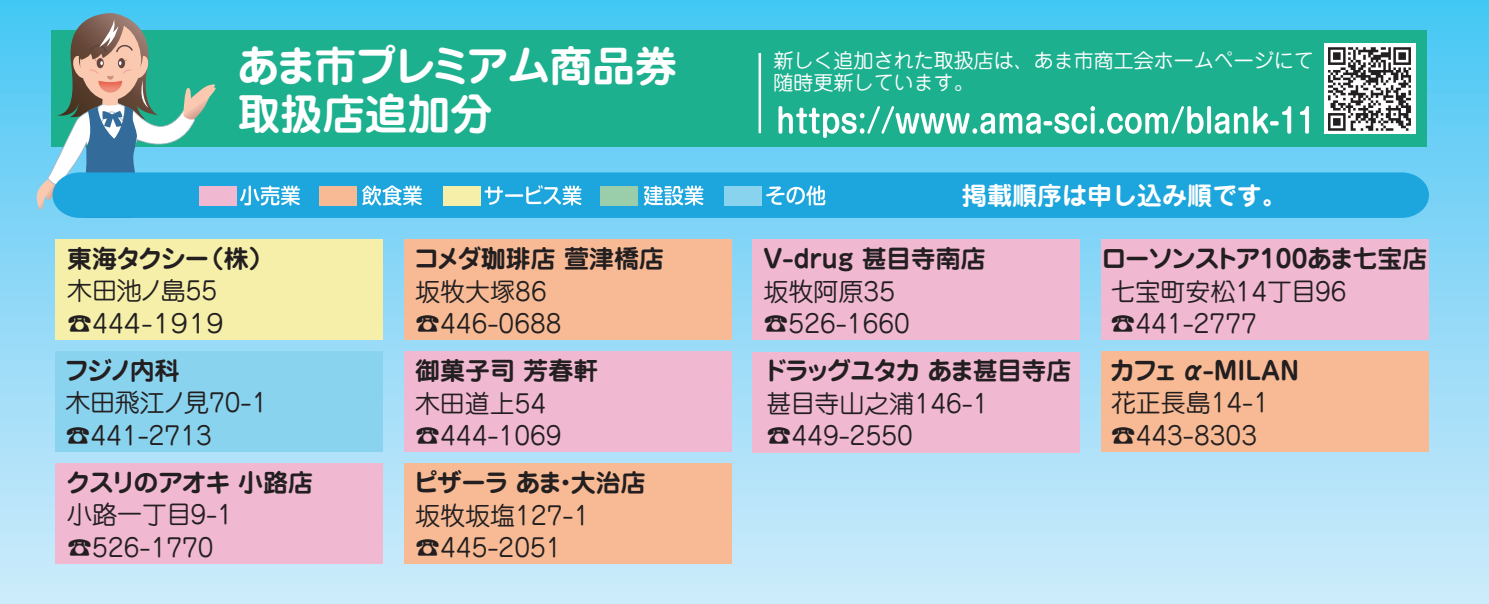
<style>
.page{position:relative;width:1489px;height:604px;background:#fff}
.page>*{position:absolute;margin:0;border:0;box-sizing:border-box;transform-origin:0 0}
.t1{font:700 42.5px/47.5px "Jun 501 Pro";letter-spacing:-.01em;color:#fff}
.t2{font:25px/32.5px "Jun 201 Pro";color:#231f20}
.t3{font:700 25px "Jun 501 Pro";color:#231f20}
.t4{font:700 25px "Jun 501 Pro";letter-spacing:-.025em;color:#231f20}
.t5{font:700 25px "Jun 501 Pro";letter-spacing:-.05em;color:#231f20}
.t6{font:25px/32.5px "Jun 201 Pro";letter-spacing:-.12em;color:#231f20}
.t7{font:700 25px "Jun 501 Pro";letter-spacing:-.065em;color:#231f20}
.t8{font:700 25px "Jun 501 Pro";letter-spacing:-.085em;color:#231f20}
.t9{font:700 25px "Jun 501 Pro";color:#fff}
.t10{font:20px/22.5px "Jun 201 Pro";color:#fff}
</style>
<div class="page">
<div style="left:0;top:0;width:1488px;height:604px;background:linear-gradient(to bottom,#48c6f1,#d3ebfb)"></div>
<div style="left:51px;top:31px;width:1375px;height:116px;background:#1db08e"></div>
<svg style="left:34px;top:13px;width:182px;height:204px"></svg>
<div style="left:52px;top:172px;width:1376px;height:46px;background:#1da6dd"></div>
<svg style="left:240px;top:185px;width:60px;height:21px"></svg>
<svg style="left:362px;top:185px;width:60px;height:21px"></svg>
<svg style="left:484px;top:186px;width:19px;height:19px"></svg>
<hr style="left:505px;top:194px;width:18px;height:3px;background:#fff">
<svg style="left:526px;top:185px;width:55px;height:21px"></svg>
<svg style="left:643px;top:185px;width:60px;height:21px"></svg>
<svg style="left:766px;top:185px;width:59px;height:21px"></svg>
<div style="left:199px;top:186px;width:38px;height:20px;background:#f0b8d1"></div>
<div style="left:319px;top:186px;width:37px;height:20px;background:#f7ba95"></div>
<div style="left:443px;top:186px;width:38px;height:19px;background:#f5efaa"></div>
<div style="left:600px;top:186px;width:37px;height:20px;background:#9acdaa"></div>
<div style="left:724px;top:186px;width:37px;height:19px;background:#89d3ee"></div>
<hr style="left:758px;top:53px;width:3px;height:80px;background:#fff">
<svg style="left:778px;top:106px;width:425px;height:32px"></svg>
<svg style="left:1206px;top:106px;width:4px;height:28px"></svg>
<svg style="left:1214px;top:106px;width:76px;height:28px"></svg>
<svg style="left:1300px;top:106px;width:8px;height:28px"></svg>
<img style="left:1324px;top:44px;width:91px;height:90px">
<div style="left:55px;top:239px;width:328px;height:101px;background:#f5efaa"></div>
<div style="left:404px;top:239px;width:327px;height:101px;background:#f7ba95"></div>
<div style="left:55px;top:351px;width:328px;height:101px;background:#89d3ee"></div>
<div style="left:1100px;top:351px;width:328px;height:100px;background:#f7ba95"></div>
<div style="left:752px;top:239px;width:327px;height:101px;background:#f0b8d1"></div>
<div style="left:404px;top:463px;width:327px;height:100px;background:#f7ba95"></div>
<div style="left:1100px;top:239px;width:328px;height:101px;background:#f0b8d1"></div>
<div style="left:752px;top:352px;width:327px;height:100px;background:#f0b8d1"></div>
<div style="left:55px;top:463px;width:328px;height:101px;background:#f0b8d1"></div>
<div style="left:404px;top:351px;width:327px;height:100px;background:#f0b8d1"></div>
<h1 class="t1" style="left:237px;top:38px;width:441px">あま市プレミアム商品券取扱店追加分</h1>
<p class="t4" style="left:67px;top:238px;width:208px">東海タクシー（株）</p>
<p class="t6" style="left:67px;top:272px;width:162px">木田池ノ島55 ☎44４-１９１９</p>
<p class="t4" style="left:64px;top:350px;width:117px">フジノ内科</p>
<p class="t2" style="left:65px;top:384px;width:203px">木田飛江ノ見70-1 ☎441-2713</p>
<p class="t5" style="left:66px;top:462px;width:249px">クスリのアオキ 小路店</p>
<p class="t2" style="left:67px;top:496px;width:167px">小路一丁目9-1 ☎526-1770</p>
<p class="t3" style="left:414px;top:239px;width:251px">コメダ珈琲店 萱津橋店</p>
<p class="t2" style="left:415px;top:272px;width:148px">坂牧大塚86 ☎446-0688</p>
<p class="t4" style="left:415px;top:351px;width:185px">御菓子司 芳春軒</p>
<p class="t2" style="left:415px;top:384px;width:148px">木田道上54 ☎444-1069</p>
<p class="t5" style="left:413px;top:463px;width:234px">ピザーラ あま・大治店</p>
<p class="t2" style="left:415px;top:496px;width:176px">坂牧坂塩127-1 ☎445-2051</p>
<p class="t10" style="left:773px;top:47px;width:541px">新しく追加された取扱店は、あま市商工会ホームページにて随時更新しています。</p>
<p class="t9" style="left:961px;top:176px;width:326px">掲載順序は申し込み順です。</p>
<p class="t3" style="left:763px;top:239px;width:224px">V-drug 甚目寺南店</p>
<p class="t2" style="left:763px;top:272px;width:148px">坂牧阿原35 ☎526-1660</p>
<p class="t8" style="left:763px;top:351px;width:310px">ドラッグユタカ あま甚目寺店</p>
<p class="t2" style="left:766px;top:384px;width:224px">甚目寺山之浦146-1 ☎449-2550</p>
<p class="t7" style="left:1101px;top:239px;width:327px">ローソンストア100あま七宝店</p>
<p class="t2" style="left:1110px;top:272px;width:237px">七宝町安松14丁目96 ☎441-2777</p>
<p class="t3" style="left:1109px;top:351px;width:191px">カフェ α-MILAN</p>
<p class="t2" style="left:1110px;top:384px;width:160px">花正長島14-1 ☎443-8303</p>
</div>
